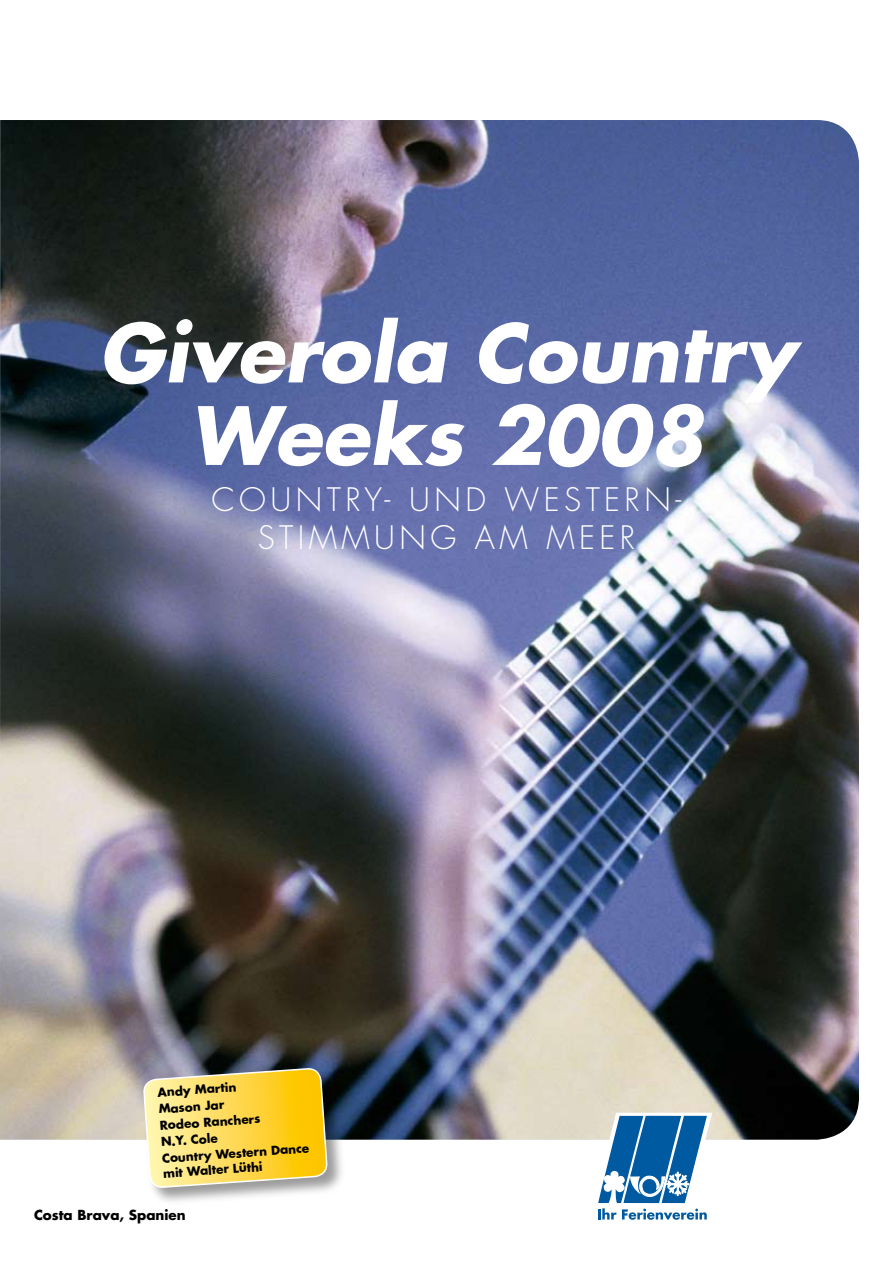
<style>
.page{position:relative;width:893px;height:1263px;background:#fff}
.page>*{position:absolute;margin:0;border:0;box-sizing:border-box;transform-origin:0 0}
.t1{font:italic 700 78px/82.5px "Futura Std";color:#fff;text-align:center}
.t2{font:300 31.5px/37.8px "Futura Std";letter-spacing:.14em;color:#fff;text-align:center}
.t3{font:700 13.5px "Futura Std";color:#000}
.t4{font:700 12px/16.5px "Futura Std";color:#000}
</style>
<div class="page">
<img style="left:0;top:120px;width:859px;height:1020px">
<svg style="left:593px;top:1113px;width:119px;height:107px"></svg>
<div style="left:141px;top:1065px;width:206px;height:142px;background:#000;opacity:.4"></div>
<svg style="left:143px;top:1068px;width:184px;height:120px;background:#f0d260"></svg>
<h1 class="t1" style="left:98px;top:312px;width:698px">Giverola Country<br>Weeks 2008</h1>
<h2 class="t2" style="left:212px;top:482px;width:471px">COUNTRY- UND WES TERN-<br>STIMMUNG AM MEER</h2>
<p class="t4" style="left:157px;top:1084px;width:148px;rotate:-4deg">Andy Martin<br>Mason Jar<br>Rodeo Ranchers<br>N.Y. Cole<br>Country Western Dance</p>
<p class="t4" style="left:163px;top:1165px;width:101px;rotate:-4deg">mit Walter Lüthi</p>
<p class="t3" style="left:34px;top:1206px;width:153px">Costa Brava, Spanien</p>
</div>
